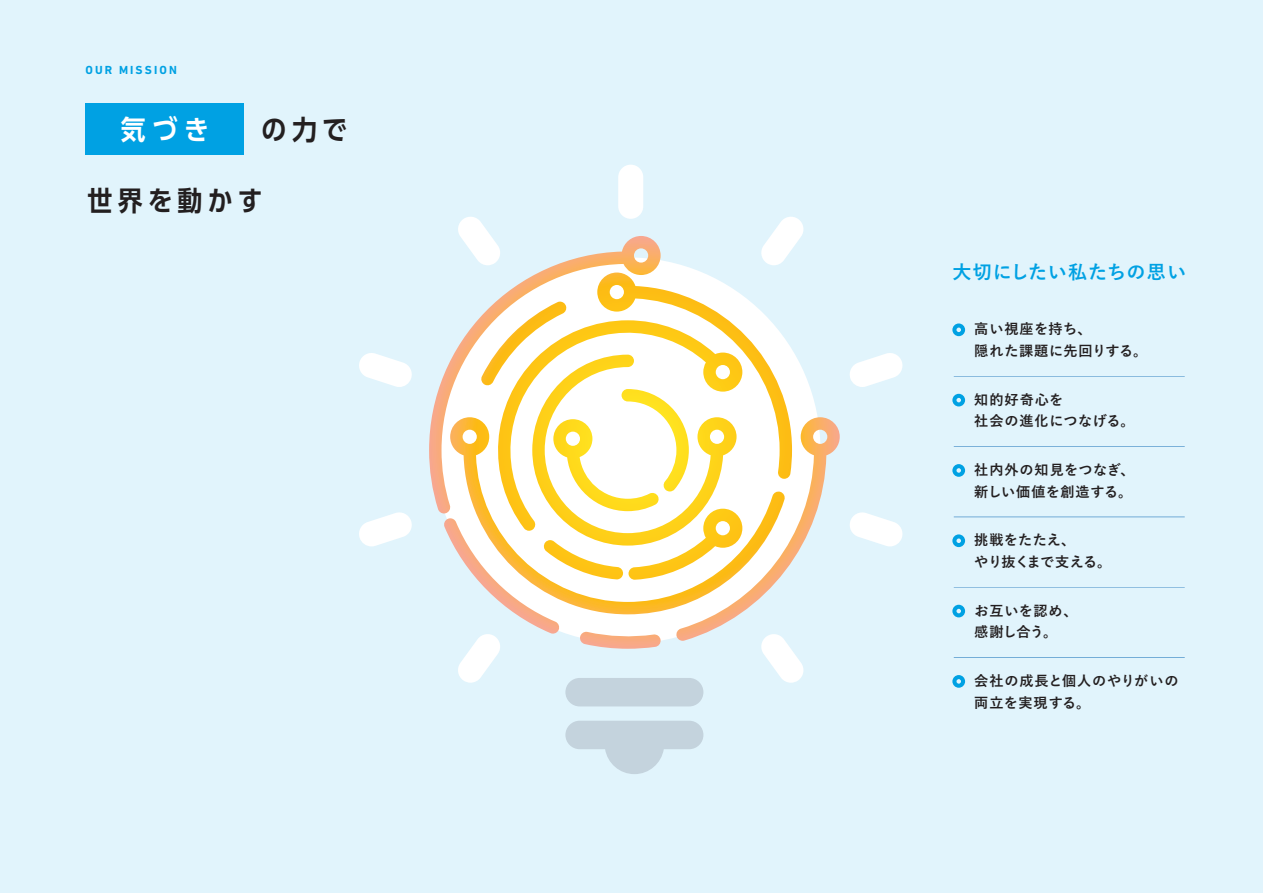
<style>
.page{position:relative;width:1263px;height:893px;background:#e1f4fc}
.page>*{position:absolute;margin:0;border:0;box-sizing:border-box;transform-origin:0 0}
.t1{font:700 27.3px "UD Shin Go Pro De";letter-spacing:.21em;color:#231f20;scale:.91 1}
.t2{font:700 27.3px "UD Shin Go Pro De";color:#fff;scale:.91 1}
.t3{font:700 19.05px "Yu Go";letter-spacing:.05em;color:#00a1e3}
.t4{font:700 14.1px/21.8px "Yu Go";letter-spacing:.045em;color:#231f20}
.t5{font:700 14.1px/21.8px "Yu Go";color:#231f20}
.t6{font:700 11.85px "DIN Next LT Pro";letter-spacing:.175em;color:#00a1e3}
</style>
<div class="page">
<svg style="left:429px;top:236px;width:411px;height:405px"></svg>
<div style="left:565px;top:678px;width:138px;height:28px;background:#c4d3dd;border-radius:14px"></div>
<svg style="left:565px;top:721px;width:138px;height:53px"></svg>
<div style="left:618px;top:165px;width:25px;height:54px;background:#fff;border-radius:13px"></div>
<svg style="left:456px;top:217px;width:46px;height:48px"></svg>
<svg style="left:760px;top:632px;width:45px;height:51px"></svg>
<svg style="left:359px;top:353px;width:53px;height:34px"></svg>
<svg style="left:850px;top:512px;width:53px;height:34px"></svg>
<svg style="left:359px;top:512px;width:53px;height:34px"></svg>
<svg style="left:850px;top:353px;width:53px;height:34px"></svg>
<svg style="left:456px;top:632px;width:46px;height:51px"></svg>
<svg style="left:760px;top:217px;width:45px;height:48px"></svg>
<div style="left:86px;top:103px;width:158px;height:51px;background:#00a1e3"></div>
<svg style="left:952px;top:323px;width:13px;height:13px"></svg>
<svg style="left:952px;top:394px;width:13px;height:12px"></svg>
<svg style="left:952px;top:464px;width:13px;height:13px"></svg>
<svg style="left:952px;top:534px;width:13px;height:13px"></svg>
<svg style="left:952px;top:605px;width:13px;height:12px"></svg>
<svg style="left:952px;top:675px;width:13px;height:13px"></svg>
<hr style="left:954px;top:376px;width:231px;height:1px;background:#0162b0">
<hr style="left:954px;top:446px;width:231px;height:1px;background:#0162b0">
<hr style="left:954px;top:517px;width:231px;height:1px;background:#0162b0">
<hr style="left:954px;top:587px;width:231px;height:1px;background:#0162b0">
<hr style="left:954px;top:657px;width:231px;height:1px;background:#0162b0">
<p class="t6" style="left:86px;top:63px;width:93px">OUR MISSION</p>
<h1 class="t2" style="left:121px;top:108px;width:98px">気づき</h1>
<h1 class="t1" style="left:262px;top:108px;width:96px">の力で</h1>
<h1 class="t1" style="left:87px;top:179px;width:194px">世界を動かす</h1>
<h2 class="t3" style="left:952px;top:261px;width:235px">大切にしたい私たちの思い</h2>
<p class="t4" style="left:974px;top:319px;width:174px">高い視座を持ち、<br>隠れた課題に先回りする。</p>
<p class="t4" style="left:974px;top:389px;width:162px">知的好奇心を<br>社会の進化につなげる。</p>
<p class="t4" style="left:974px;top:459px;width:162px">社内外の知見をつなぎ、新しい価値を創造する。</p>
<p class="t5" style="left:974px;top:529px;width:138px">挑戦をたたえ、<br>やり抜くまで支える。</p>
<p class="t4" style="left:974px;top:600px;width:105px">お互いを認め、感謝し合う。</p>
<p class="t4" style="left:974px;top:670px;width:206px">会社の成長と個人のやりがいの両立を実現する。</p>
</div>
